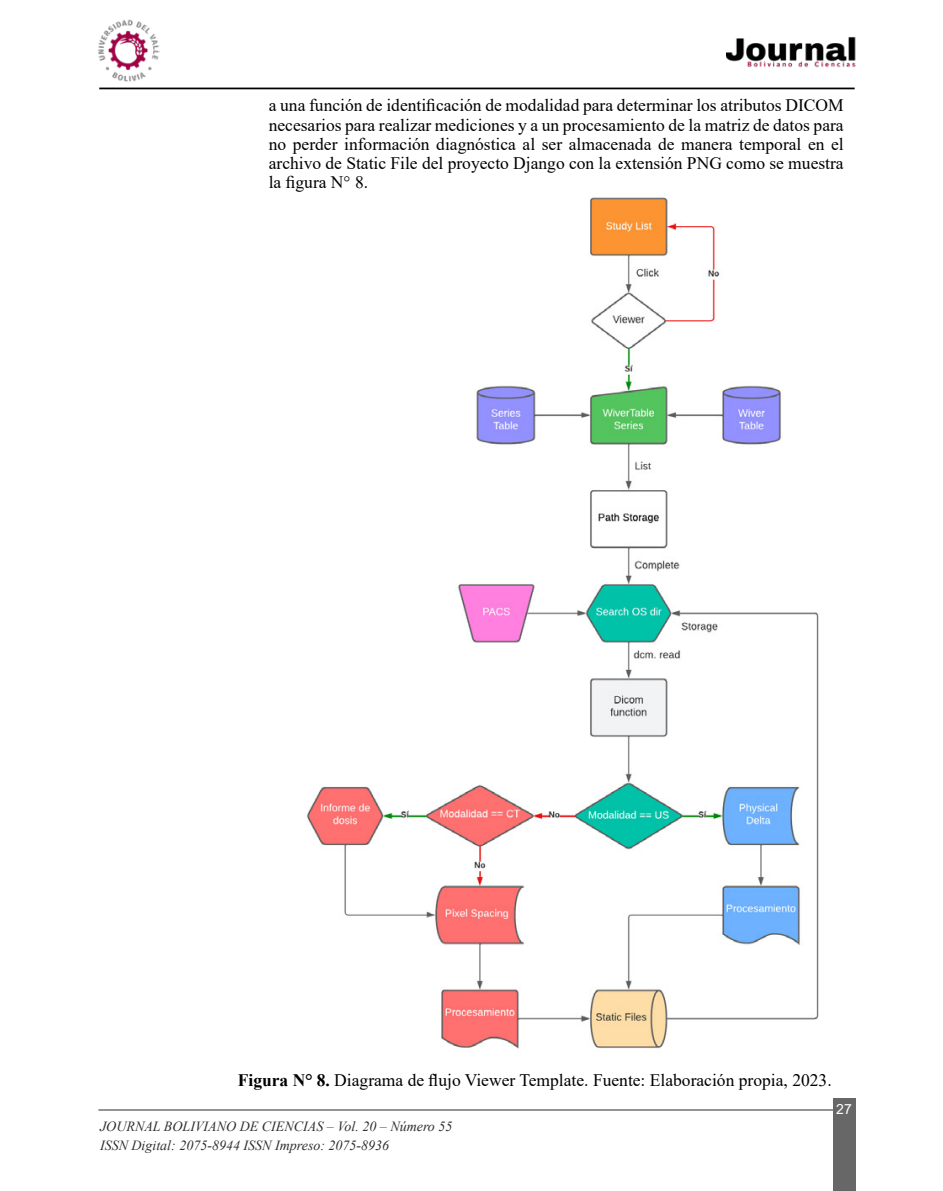
<style>
.page{position:relative;width:943px;height:1191px;background:#fff}
.page>*{position:absolute;margin:0;border:0;box-sizing:border-box;transform-origin:0 0}
.t1{font:17.5px/19.2px "Times New Roman";color:#000;text-align:justify}
.t2{font:italic 14px/19.2px "Times New Roman";color:#2d2f2e}
.t3{font:14px "Arial";color:#fff}
.s1{font-weight:700}
</style>
<div class="page">
<img style="left:726px;top:37px;width:130px;height:31px">
<hr style="left:99px;top:88px;width:755px;height:1px;background:#000">
<hr style="left:98px;top:1109px;width:745px;height:1px;background:#868685">
<div style="left:833px;top:1098px;width:22px;height:93px;background:#666766"></div>
<img style="left:98px;top:19px;width:62px;height:62px">
<img style="left:307px;top:197px;width:512px;height:852px">
<p class="t1" style="left:269px;top:95px;width:576px">a una función de identificación de modalidad para determinar los atributos DICOM necesarios para realizar mediciones y a un procesamiento de la matriz de datos para no perder información diagnóstica al ser almacenada de manera temporal en el archivo de Static File del proyecto Django con la extensión PNG como se muestra la figura N° 8.</p>
<p class="t1" style="left:238px;top:1069px;width:595px"><span class="s1">Figura N° 8.</span> Diagrama de flujo Viewer Template. Fuente: Elaboración propia, 2023.</p>
<p class="t2" style="left:100px;top:1116px;width:354px">JOURNAL BOLIVIANO DE CIENCIAS – Vol. 20 – Número 55<br>ISSN Digital: 2075-8944 ISSN Impreso: 2075-8936</p>
<p class="t3" style="left:836px;top:1099px;width:17px">27</p>
</div>
